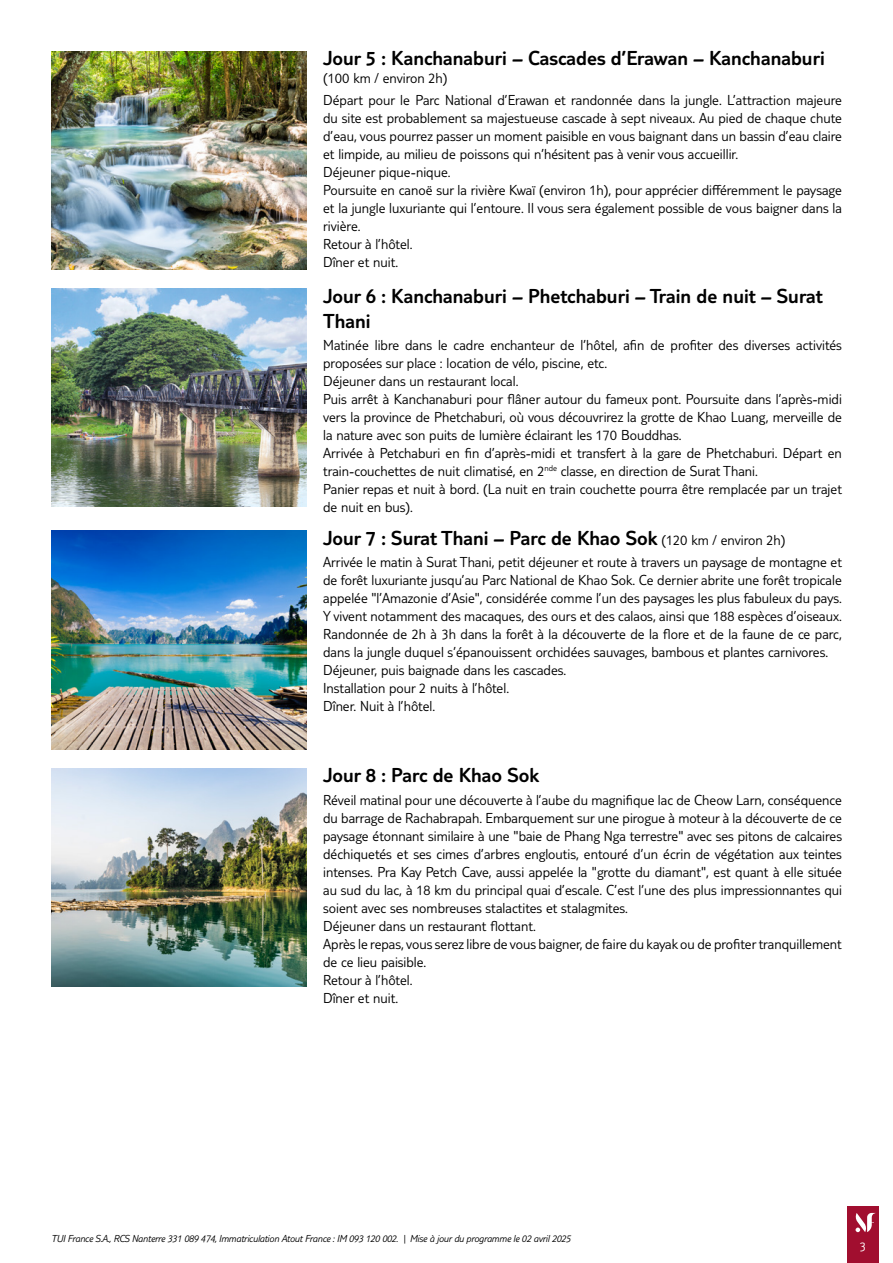
<style>
.page{position:relative;width:893px;height:1263px;background:#fff}
.page>*{position:absolute;margin:0;border:0;box-sizing:border-box;transform-origin:0 0}
.t1{font:300 21px/25.2px "TUI Type";color:#000}
.t2{font:300 15px/18px "TUI Type";color:#000}
.t3{font:300 13.5px "TUI Type";color:#fff}
.t4{font:italic 300 10.5px "TUI Type";letter-spacing:-.02em;color:#000}
.s1{font-size:15px}
</style>
<div class="page">
<div style="left:847px;top:1206px;width:32px;height:57px;background:#a10e2f"></div>
<svg style="left:855px;top:1213px;width:21px;height:19px"></svg>
<img style="left:51px;top:51px;width:255px;height:219px">
<img style="left:51px;top:288px;width:255px;height:219px">
<img style="left:51px;top:531px;width:255px;height:218px">
<img style="left:51px;top:768px;width:255px;height:219px">
<h1 class="t1" style="left:323px;top:45px;width:503px">Jour 5 : Kanchanaburi – Cascades d’Erawan – Kanchanaburi</h1>
<p class="t2" style="left:323px;top:67px;width:520px;line-height:22.2px">(100 km / environ 2h)<br>Départ pour le Parc National d’Erawan et randonnée dans la jungle. L’attraction majeure</p>
<p class="t2" style="left:323px;top:109px;width:520px">du site est probablement sa majestueuse cascade à sept niveaux. Au pied de chaque chute d’eau, vous pourrez passer un moment paisible en vous baignant dans un bassin d’eau claire et limpide, au milieu de poissons qui n’hésitent pas à venir vous accueillir.<br>Déjeuner pique-nique.<br>Poursuite en canoë sur la rivière Kwaï (environ 1h), pour apprécier différemment le paysage et la jungle luxuriante qui l’entoure. Il vous sera également possible de vous baigner dans la rivière.<br>Retour à l’hôtel.<br>Dîner et nuit.</p>
<h1 class="t1" style="left:323px;top:283px;width:501px">Jour 6 : Kanchanaburi – Phetchaburi – Train de nuit – Surat<br>Thani</h1>
<p class="t2" style="left:323px;top:336px;width:520px">Matinée libre dans le cadre enchanteur de l’hôtel, afin de profiter des diverses activités proposées sur place : location de vélo, piscine, etc.<br>Déjeuner dans un restaurant local.<br>Puis arrêt à Kanchanaburi pour flâner autour du fameux pont. Poursuite dans l’après-midi vers la province de Phetchaburi, où vous découvrirez la grotte de Khao Luang, merveille de la nature avec son puits de lumière éclairant les 170 Bouddhas.<br>Arrivée à Petchaburi en fin d’après-midi et transfert à la gare de Phetchaburi. Départ en train-couchettes de nuit climatisé, en 2<sup>nde</sup> classe, en direction de Surat Thani.<br>Panier repas et nuit à bord. (La nuit en train couchette pourra être remplacée par un trajet de nuit en bus).</p>
<h1 class="t1" style="left:323px;top:525px;width:464px">Jour 7 : Surat Thani – Parc de Khao Sok <span class="s1">(120 km / environ 2h)</span></h1>
<p class="t2" style="left:323px;top:553px;width:520px">Arrivée le matin à Surat Thani, petit déjeuner et route à travers un paysage de montagne et de forêt luxuriante jusqu’au Parc National de Khao Sok. Ce dernier abrite une forêt tropicale appelée "l’Amazonie d’Asie", considérée comme l’un des paysages les plus fabuleux du pays.<br>Y vivent notamment des macaques, des ours et des calaos, ainsi que 188 espèces d’oiseaux.<br>Randonnée de 2h à 3h dans la forêt à la découverte de la flore et de la faune de ce parc, dans la jungle duquel s’épanouissent orchidées sauvages, bambous et plantes carnivores.<br>Déjeuner, puis baignade dans les cascades.<br>Installation pour 2 nuits à l’hôtel.<br>Dîner. Nuit à l’hôtel.</p>
<h1 class="t1" style="left:323px;top:762px;width:218px">Jour 8 : Parc de Khao Sok</h1>
<p class="t2" style="left:323px;top:790px;width:520px">Réveil matinal pour une découverte à l’aube du magnifique lac de Cheow Larn, conséquence du barrage de Rachabrapah. Embarquement sur une pirogue à moteur à la découverte de ce paysage étonnant similaire à une "baie de Phang Nga terrestre" avec ses pitons de calcaires déchiquetés et ses cimes d’arbres engloutis, entouré d’un écrin de végétation aux teintes intenses. Pra Kay Petch Cave, aussi appelée la "grotte du diamant", est quant à elle située au sud du lac, à 18 km du principal quai d’escale. C’est l’une des plus impressionnantes qui soient avec ses nombreuses stalactites et stalagmites.<br>Déjeuner dans un restaurant flottant.<br>Après le repas, vous serez libre de vous baigner, de faire du kayak ou de profiter tranquillement de ce lieu paisible.<br>Retour à l’hôtel.<br>Dîner et nuit.</p>
<p class="t4" style="left:51px;top:1232px;width:521px">TUI France S.A., RCS Nanterre 331 089 474, Immatriculation Atout France : IM 093 120 002. | Mise à jour du programme le 02 avril 2025</p>
<p class="t3" style="left:860px;top:1239px;width:8px">3</p>
</div>
